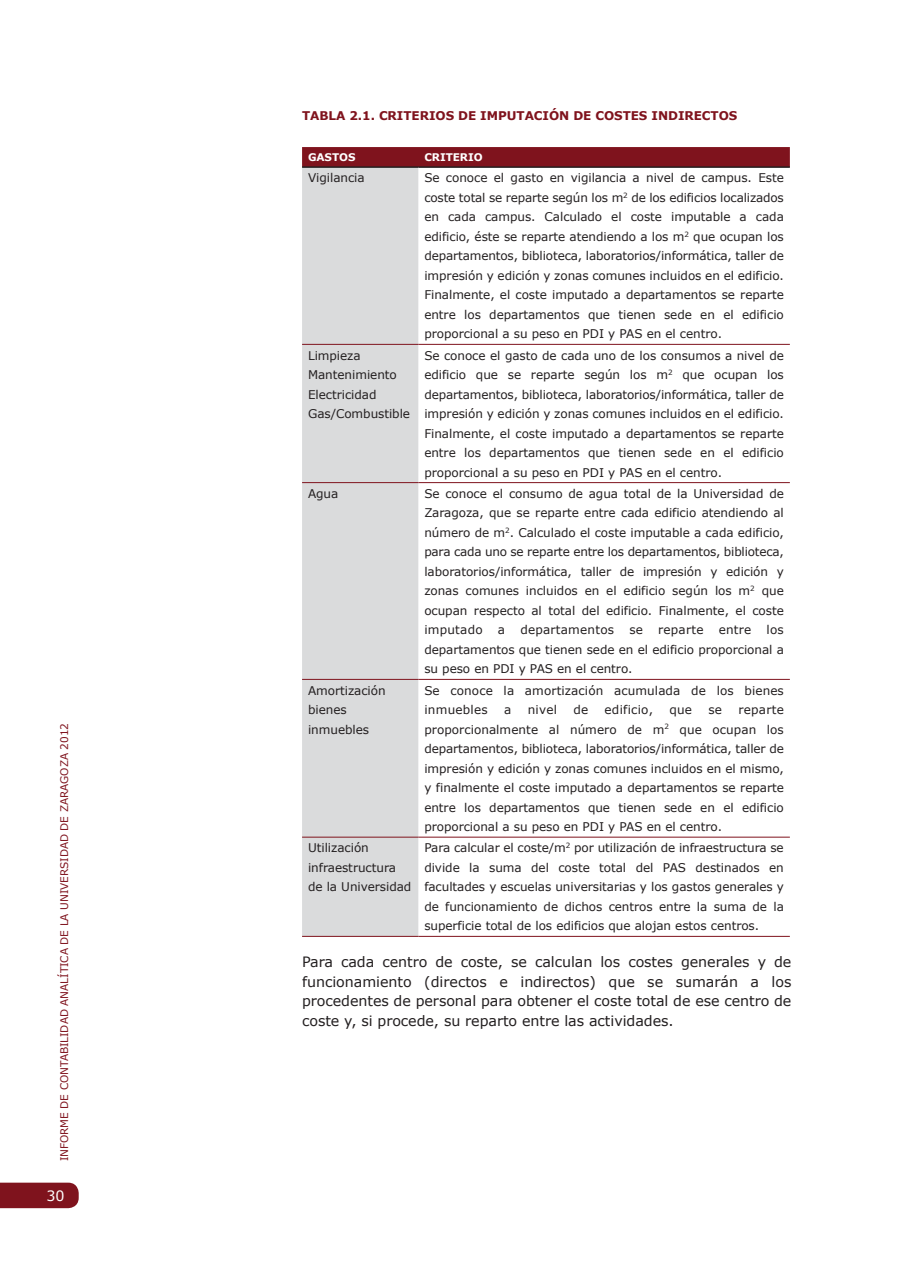
<style>
.page{position:relative;width:902px;height:1272px;background:#fff}
.page>*{position:absolute;margin:0;border:0;box-sizing:border-box;transform-origin:0 0}
.Cuerpo{font:14.25px/19.5px "Verdana";letter-spacing:-.005em;color:#231f20;text-align:justify}
.t1{font:14.25px "Verdana";color:#fff}
.Cuerpo-2{font:12px/19.5px "Verdana";letter-spacing:-.005em;color:#231f20;text-align:justify}
.Cuerpo-3{font:700 12px "Verdana";letter-spacing:-.005em;color:#7f131d}
.Cuerpo-4{font:12px "Verdana";letter-spacing:.02em;color:#231f20}
.t2{font:10.5px "Verdana";letter-spacing:-.005em;color:#7f131d}
.Cuerpo-5{font:700 10.5px "Verdana";letter-spacing:-.005em;color:#fff}
</style>
<div class="page">
<div style="left:0;top:1182px;width:79px;height:26px;background:#7f131d"></div>
<div style="left:302px;top:147px;width:487px;height:19px;background:#7f131d"></div>
<div style="left:302px;top:168px;width:116px;height:768px;background:#dadbdc"></div>
<hr style="left:302px;top:166px;width:116px;height:2px;background:#231f20">
<hr style="left:418px;top:166px;width:371px;height:2px;background:#231f20">
<hr style="left:302px;top:344px;width:116px;height:1px;background:#7f131d">
<hr style="left:418px;top:344px;width:371px;height:1px;background:#7f131d">
<hr style="left:302px;top:482px;width:116px;height:1px;background:#7f131d">
<hr style="left:418px;top:482px;width:371px;height:1px;background:#7f131d">
<hr style="left:302px;top:679px;width:116px;height:1px;background:#7f131d">
<hr style="left:418px;top:679px;width:371px;height:1px;background:#7f131d">
<hr style="left:302px;top:836px;width:116px;height:1px;background:#7f131d">
<hr style="left:302px;top:936px;width:116px;height:1px;background:#7f131d">
<hr style="left:418px;top:836px;width:371px;height:1px;background:#7f131d">
<hr style="left:418px;top:936px;width:371px;height:1px;background:#7f131d">
<p class="t2" style="left:58px;top:1161px;width:440px;rotate:-90deg">INFORME DE CONTABILIDAD ANALÍTICA DE LA UNIVERSIDAD DE ZARAGOZA 2012</p>
<p class="t1" style="left:47px;top:1186px;width:20px">30</p>
<p class="Cuerpo-3" style="left:302px;top:108px;width:437px">TABLA 2.1. CRITERIOS DE IMPUTACIÓN DE COSTES INDIRECTOS</p>
<p class="Cuerpo-5" style="left:308px;top:151px;width:49px">GASTOS</p>
<p class="Cuerpo-5" style="left:424px;top:151px;width:60px">CRITERIO</p>
<p class="Cuerpo-2" style="left:308px;top:168px;width:58px">Vigilancia</p>
<p class="Cuerpo-2" style="left:424px;top:168px;width:361px">Se conoce el gasto en vigilancia a nivel de campus. Este coste total se reparte según los m<sup>2</sup> de los edificios localizados en cada campus. Calculado el coste imputable a cada edificio, éste se reparte atendiendo a los m<sup>2</sup> que ocupan los departamentos, biblioteca, laboratorios/informática, taller de impresión y edición y zonas comunes incluidos en el edificio.<br>Finalmente, el coste imputado a departamentos se reparte entre los departamentos que tienen sede en el edificio proporcional a su peso en PDI y PAS en el centro.</p>
<p class="Cuerpo-2" style="left:308px;top:345px;width:54px">Limpieza</p>
<p class="Cuerpo-2" style="left:308px;top:364px;width:90px">Mantenimiento</p>
<p class="Cuerpo-2" style="left:308px;top:384px;width:70px">Electricidad</p>
<p class="Cuerpo-2" style="left:308px;top:403px;width:103px">Gas/Combustible</p>
<p class="Cuerpo-2" style="left:424px;top:345px;width:361px">Se conoce el gasto de cada uno de los consumos a nivel de edificio que se reparte según los m<sup>2</sup> que ocupan los departamentos, biblioteca, laboratorios/informática, taller de impresión y edición y zonas comunes incluidos en el edificio.<br>Finalmente, el coste imputado a departamentos se reparte entre los departamentos que tienen sede en el edificio proporcional a su peso en PDI y PAS en el centro.</p>
<p class="Cuerpo-2" style="left:308px;top:483px;width:32px">Agua</p>
<p class="Cuerpo-2" style="left:424px;top:483px;width:361px">Se conoce el consumo de agua total de la Universidad de Zaragoza, que se reparte entre cada edificio atendiendo al número de m<sup>2</sup>. Calculado el coste imputable a cada edificio, para cada uno se reparte entre los departamentos, biblioteca, laboratorios/informática, taller de impresión y edición y zonas comunes incluidos en el edificio según los m<sup>2</sup> que ocupan respecto al total del edificio. Finalmente, el coste imputado</p>
<p class="Cuerpo-2" style="left:424px;top:620px;width:361px;text-indent:342px">los departamentos que tienen sede en el edificio proporcional a su peso en PDI y PAS en el centro.</p>
<p class="Cuerpo-2" style="left:498px;top:620px;width:9px">a</p>
<p class="Cuerpo-4" style="left:520px;top:622px;width:95px">departamentos</p>
<p class="Cuerpo-2" style="left:629px;top:620px;width:15px">se</p>
<p class="Cuerpo-4" style="left:658px;top:622px;width:47px">reparte</p>
<p class="Cuerpo-2" style="left:718px;top:620px;width:34px">entre</p>
<p class="Cuerpo-2" style="left:308px;top:680px;width:79px">Amortización</p>
<p class="Cuerpo-2" style="left:308px;top:699px;width:40px">bienes</p>
<p class="Cuerpo-2" style="left:308px;top:719px;width:62px">inmuebles</p>
<p class="Cuerpo-2" style="left:424px;top:680px;width:361px">Se conoce la amortización acumulada de los bienes inmuebles</p>
<p class="Cuerpo-2" style="left:504px;top:699px;width:9px">a</p>
<p class="Cuerpo-2" style="left:527px;top:699px;width:31px">nivel</p>
<p class="Cuerpo-2" style="left:573px;top:699px;width:16px">de</p>
<p class="Cuerpo-4" style="left:604px;top:702px;width:50px">edificio,</p>
<p class="Cuerpo-2" style="left:669px;top:699px;width:24px">que</p>
<p class="Cuerpo-2" style="left:708px;top:699px;width:15px">se</p>
<p class="Cuerpo-2" style="left:424px;top:699px;width:361px;text-indent:314px">reparte proporcionalmente al número de m<sup>2</sup> que ocupan los departamentos, biblioteca, laboratorios/informática, taller de impresión y edición y zonas comunes incluidos en el mismo, y finalmente el coste imputado a departamentos se reparte entre los departamentos que tienen sede en el edificio proporcional a su peso en PDI y PAS en el centro.</p>
<p class="Cuerpo-2" style="left:424px;top:837px;width:361px">Para calcular el coste/m<sup>2</sup> por utilización de infraestructura se divide la suma del coste total del PAS destinados en facultades y escuelas universitarias y los gastos generales y de funcionamiento de dichos centros entre la suma de la superficie total de los edificios que alojan estos centros.</p>
<p class="Cuerpo" style="left:302px;top:951px;width:491px">Para cada centro de coste, se calculan los costes generales y de funcionamiento (directos e indirectos) que se sumarán a los procedentes de personal para obtener el coste total de ese centro de coste y, si procede, su reparto entre las actividades.</p>
<p class="Cuerpo-2" style="left:308px;top:837px;width:62px">Utilización</p>
<p class="Cuerpo-2" style="left:308px;top:857px;width:89px">infraestructura</p>
<p class="Cuerpo-2" style="left:308px;top:876px;width:105px">de la Universidad</p>
</div>
